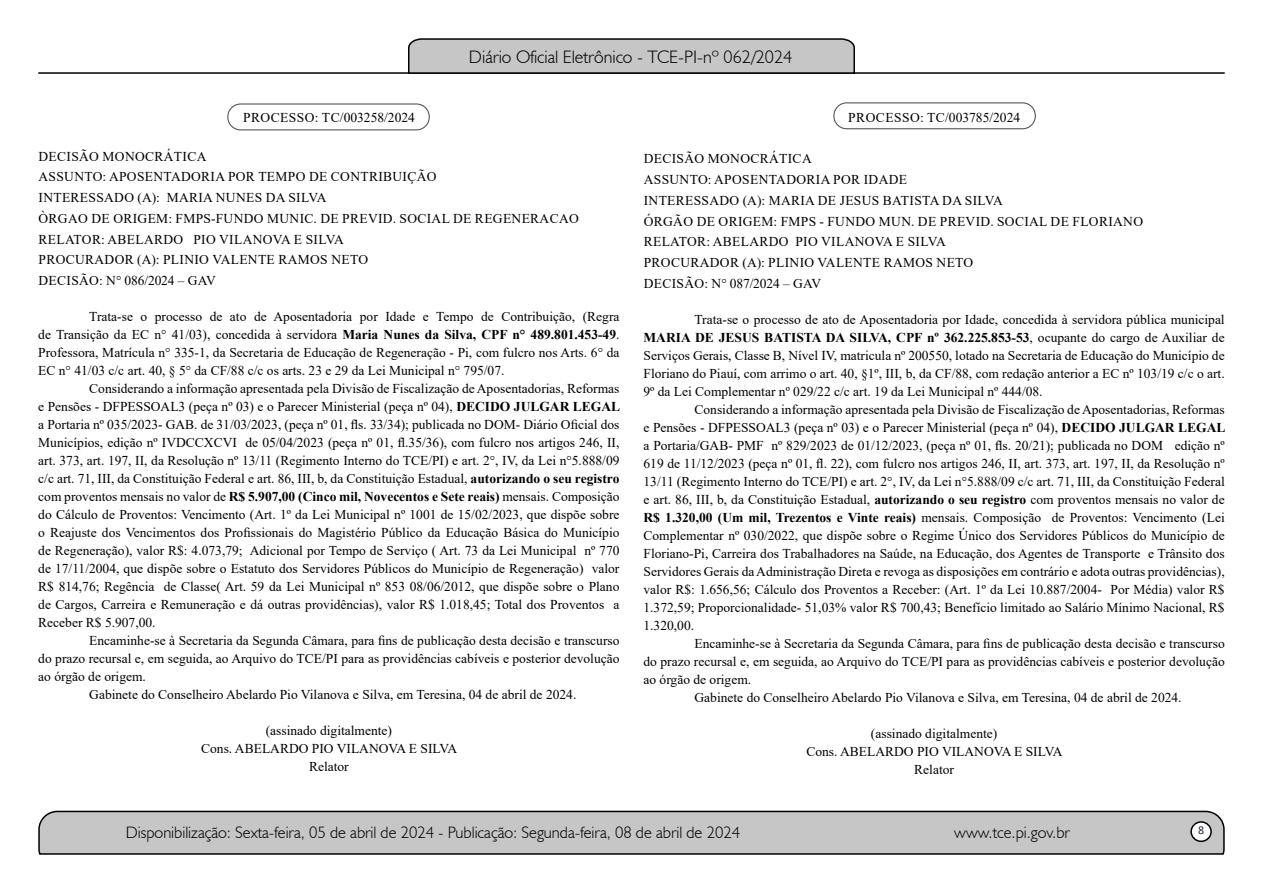
<style>
.page{position:relative;width:1263px;height:893px;background:#fff}
.page>*{position:absolute;margin:0;border:0;box-sizing:border-box;transform-origin:0 0}
.t1{font:300 18px "Humanist 521 BT";color:#000}
.t2{font:300 16.5px "Humanist 521 BT";color:#000}
.t3{font:13.5px/18px "Times New Roman";color:#000;text-align:justify}
.t4{font:13.5px/20.7px "Times New Roman";letter-spacing:.025em;color:#000}
.t5{font:13.5px "Times New Roman";letter-spacing:.02em;color:#000}
.t6{font:12px "Calibri";color:#212d4c}
.s1{font-weight:700}
</style>
<div class="page">
<svg style="left:38px;top:810px;width:1187px;height:45px;background:#b9b9b9"></svg>
<div style="left:1191px;top:822px;width:20px;height:19px;background:#fff;border-radius:50%"></div>
<div style="left:1190px;top:821px;width:22px;height:21px;border:2px solid #000;border-radius:50%"></div>
<hr style="left:38px;top:72px;width:1187px;height:2px;background:#000">
<svg style="left:407px;top:38px;width:449px;height:36px;background:#b4b4b4"></svg>
<div style="left:227px;top:103px;width:203px;height:27px;border:1px solid #575756;border-radius:13px"></div>
<div style="left:833px;top:102px;width:203px;height:27px;border:1px solid #575756;border-radius:13px"></div>
<h1 class="t1" style="left:469px;top:46px;width:325px">Diário Oficial Eletrônico - TCE-PI-nº 062/2024</h1>
<p class="t3" style="left:243px;top:108px;width:173px">PROCESSO: TC/003258/2024</p>
<p class="t4" style="left:39px;top:145px;width:542px">DECISÃO MONOCRÁTICA<br>ASSUNTO: APOSENTADORIA POR TEMPO DE CONTRIBUIÇÃO<br>INTERESSADO (A): MARIA NUNES DA SILVA<br>ÒRGAO DE ORIGEM: FMPS-FUNDO MUNIC. DE PREVID. SOCIAL DE REGENERACAO RELATOR: ABELARDO PIO VILANOVA E SILVA<br>PROCURADOR (A): PLINIO VALENTE RAMOS NETO<br>DECISÃO: N° 086/2024 – GAV</p>
<p class="t3" style="left:38px;top:307px;width:583px;text-indent:51px">Trata-se o processo de ato de Aposentadoria por Idade e Tempo de Contribuição, (Regra de Transição da EC n° 41/03), concedida à servidora <span class="s1">Maria Nunes da Silva, CPF n° 489.801.453-49</span>.<br>Professora, Matrícula n° 335-1, da Secretaria de Educação de Regeneração - Pi, com fulcro nos Arts. 6° da EC n° 41/03 c/c art. 40, § 5° da CF/88 c/c os arts. 23 e 29 da Lei Municipal n° 795/07.</p>
<p class="t3" style="left:38px;top:379px;width:583px;text-indent:51px">Considerando a informação apresentada pela Divisão de Fiscalização de Aposentadorias, Reformas e Pensões - DFPESSOAL3 (peça nº 03) e o Parecer Ministerial (peça nº 04), <span class="s1">DECIDO JULGAR LEGAL </span>a Portaria nº 035/2023- GAB. de 31/03/2023, (peça nº 01, fls. 33/34); publicada no DOM- Diário Oficial dos Municípios, edição nº IVDCCXCVI de 05/04/2023 (peça nº 01, fl.35/36), com fulcro nos artigos 246, II, art. 373, art. 197, II, da Resolução nº 13/11 (Regimento Interno do TCE/PI) e art. 2°, IV, da Lei n°5.888/09 c/c art. 71, III, da Constituição Federal e art. 86, III, b, da Constituição Estadual, <span class="s1">autorizando o seu registro </span>com proventos mensais no valor de <span class="s1">R$ 5.907,00 (Cinco mil, Novecentos e Sete reais)</span> mensais. Composição do Cálculo de Proventos: Vencimento (Art. 1º da Lei Municipal nº 1001 de 15/02/2023, que dispõe sobre o Reajuste dos Vencimentos dos Profissionais do Magistério Público da Educação Básica do Município de Regeneração), valor R$: 4.073,79; Adicional por Tempo de Serviço ( Art. 73 da Lei Municipal nº 770 de 17/11/2004, que dispõe sobre o Estatuto dos Servidores Públicos do Município de Regeneração) valor R$ 814,76; Regência de Classe( Art. 59 da Lei Municipal nº 853 08/06/2012, que dispõe sobre o Plano de Cargos, Carreira e Remuneração e dá outras providências), valor R$ 1.018,45; Total dos Proventos a Receber R$ 5.907,00.</p>
<p class="t3" style="left:89px;top:631px;width:532px">Encaminhe-se à Secretaria da Segunda Câmara, para fins de publicação desta decisão e transcurso</p>
<p class="t3" style="left:38px;top:649px;width:583px">do prazo recursal e, em seguida, ao Arquivo do TCE/PI para as providências cabíveis e posterior devolução</p>
<p class="t3" style="left:38px;top:667px;width:109px">ao órgão de origem.</p>
<p class="t3" style="left:89px;top:685px;width:489px">Gabinete do Conselheiro Abelardo Pio Vilanova e Silva, em Teresina, 04 de abril de 2024.</p>
<p class="t3" style="left:201px;top:721px;width:258px;text-align:center">(assinado digitalmente)<br>Cons. ABELARDO PIO VILANOVA E SILVA<br>Relator</p>
<p class="t5" style="left:848px;top:108px;width:173px">PROCESSO: TC/003785/2024</p>
<p class="t4" style="left:644px;top:148px;width:501px">DECISÃO MONOCRÁTICA<br>ASSUNTO: APOSENTADORIA POR IDADE<br>INTERESSADO (A): MARIA DE JESUS BATISTA DA SILVA<br>ÓRGÃO DE ORIGEM: FMPS - FUNDO MUN. DE PREVID. SOCIAL DE FLORIANO RELATOR: ABELARDO PIO VILANOVA E SILVA<br>PROCURADOR (A): PLINIO VALENTE RAMOS NETO<br>DECISÃO: N° 087/2024 – GAV</p>
<p class="t3" style="left:643px;top:310px;width:583px;text-indent:51px">Trata-se o processo de ato de Aposentadoria por Idade, concedida à servidora pública municipal <span class="s1">MARIA DE JESUS BATISTA DA SILVA, CPF nº 362.225.853-53</span>, ocupante do cargo de Auxiliar de Serviços Gerais, Classe B, Nível IV, matricula nº 200550, lotado na Secretaria de Educação do Município de Floriano do Piauí, com arrimo o art. 40, §1º, III, b, da CF/88, com redação anterior a EC nº 103/19 c/c o art.<br>9º da Lei Complementar nº 029/22 c/c art. 19 da Lei Municipal nº 444/08.</p>
<p class="t3" style="left:643px;top:400px;width:583px;text-indent:51px">Considerando a informação apresentada pela Divisão de Fiscalização de Aposentadorias, Reformas e Pensões - DFPESSOAL3 (peça nº 03) e o Parecer Ministerial (peça nº 04), <span class="s1">DECIDO JULGAR LEGAL </span>a Portaria/GAB- PMF nº 829/2023 de 01/12/2023, (peça nº 01, fls. 20/21); publicada no DOM edição nº 619 de 11/12/2023 (peça nº 01, fl. 22), com fulcro nos artigos 246, II, art. 373, art. 197, II, da Resolução nº 13/11 (Regimento Interno do TCE/PI) e art. 2°, IV, da Lei n°5.888/09 c/c art. 71, III, da Constituição Federal e art. 86, III, b, da Constituição Estadual, <span class="s1">autorizando o seu registro</span> com proventos mensais no valor de <span class="s1">R$ 1.320,00 (Um mil, Trezentos e Vinte reais)</span> mensais. Composição de Proventos: Vencimento (Lei Complementar nº 030/2022, que dispõe sobre o Regime Único dos Servidores Públicos do Município de Floriano-Pi, Carreira dos Trabalhadores na Saúde, na Educação, dos Agentes de Transporte e Trânsito dos Servidores Gerais da Administração Direta e revoga as disposições em contrário e adota outras providências), valor R$: 1.656,56; Cálculo dos Proventos a Receber: (Art. 1º da Lei 10.887/2004- Por Média) valor R$ 1.372,59; Proporcionalidade- 51,03% valor R$ 700,43; Benefício limitado ao Salário Mínimo Nacional, R$ 1.320,00.</p>
<p class="t3" style="left:694px;top:634px;width:532px">Encaminhe-se à Secretaria da Segunda Câmara, para fins de publicação desta decisão e transcurso</p>
<p class="t3" style="left:643px;top:652px;width:583px">do prazo recursal e, em seguida, ao Arquivo do TCE/PI para as providências cabíveis e posterior devolução</p>
<p class="t3" style="left:643px;top:670px;width:109px">ao órgão de origem.</p>
<p class="t3" style="left:694px;top:688px;width:489px">Gabinete do Conselheiro Abelardo Pio Vilanova e Silva, em Teresina, 04 de abril de 2024.</p>
<p class="t3" style="left:806px;top:724px;width:258px;text-align:center">(assinado digitalmente)<br>Cons. ABELARDO PIO VILANOVA E SILVA<br>Relator</p>
<p class="t2" style="left:126px;top:822px;width:616px">Disponibilização: Sexta-feira, 05 de abril de 2024 - Publicação: Segunda-feira, 08 de abril de 2024</p>
<p class="t2" style="left:954px;top:822px;width:117px">www.tce.pi.gov.br</p>
<p class="t6" style="left:1198px;top:821px;width:8px">8</p>
</div>
